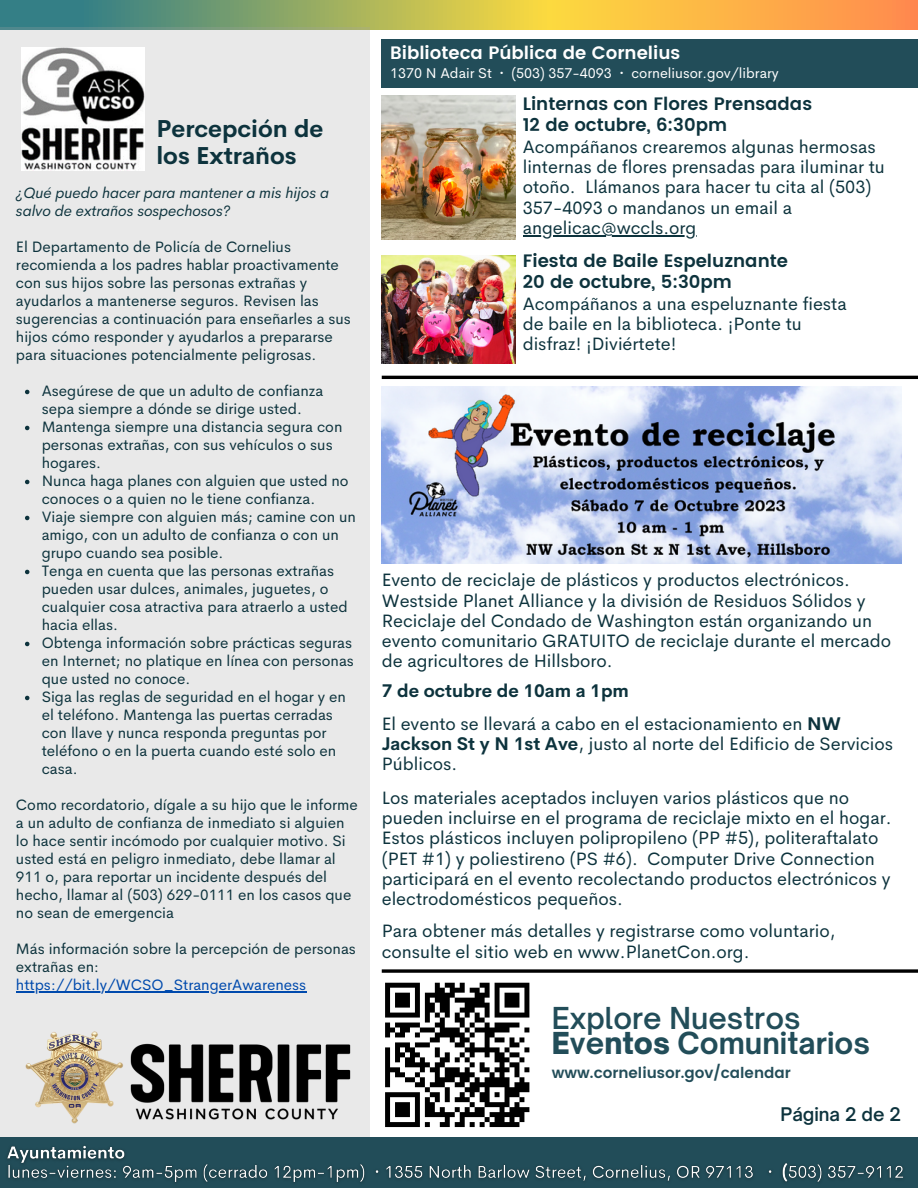
<style>
.page{position:relative;width:918px;height:1188px;background:#fff}
.page>*{position:absolute;margin:0;border:0;box-sizing:border-box;transform-origin:0 0}
.t1{font:600 28.95px/25.8px "Open Sauce One";color:#224d59}
.t2{font:700 24px/27px "Cerebri Sans";color:#0d333d}
.t3{font:18px/20.2px "Cerebri Sans";color:#0d333d}
.t4{font:600 18px "Poppins";color:#0d333d}
.t5{font:600 18px "Poppins";color:#fff}
.t6{font:700 18px "Cerebri Sans";color:#0d333d}
.t7{font:600 18px "Open Sauce One";color:#0d333d}
.t8{font:15.15px/18px "Cerebri Sans";color:#0d333d}
.t9{font:italic 15.15px/18px "Cerebri Sans";color:#0d333d}
.t10{font:600 15px "Poppins";color:#224d59}
.t11{font:14.25px "Cerebri Sans";color:#fff}
.s1{color:#004aad}
.s2{font-weight:700}
.s3{font-weight:900}
</style>
<div class="page">
<svg style="left:0;top:0;width:918px;height:30px;background:#bbab59"></svg>
<div style="left:0;top:27px;width:369px;height:1158px;background:#e9e9e9"></div>
<div style="left:0;top:1138px;width:918px;height:50px;background:#224d59"></div>
<img style="left:7px;top:1145px;width:896px;height:37px">
<img style="left:25px;top:1031px;width:325px;height:93px">
<img style="left:22px;top:48px;width:123px;height:122px">
<svg style="left:385px;top:982px;width:145px;height:146px"></svg>
<svg style="left:382px;top:969px;width:536px;height:4px;background:#272727"></svg>
<img style="left:382px;top:256px;width:134px;height:108px">
<img style="left:382px;top:95px;width:134px;height:144px">
<hr style="left:523px;top:235px;width:173px;height:1px;background:#0d333d">
<div style="left:382px;top:40px;width:536px;height:48px;background:#224d59"></div>
<img style="left:382px;top:386px;width:519px;height:177px">
<hr style="left:382px;top:376px;width:536px;height:3px;background:#000">
<svg style="left:25px;top:390px;width:4px;height:4px"></svg>
<svg style="left:25px;top:426px;width:4px;height:4px"></svg>
<svg style="left:25px;top:480px;width:4px;height:4px"></svg>
<svg style="left:25px;top:516px;width:4px;height:4px"></svg>
<svg style="left:25px;top:570px;width:4px;height:4px"></svg>
<svg style="left:25px;top:642px;width:4px;height:4px"></svg>
<svg style="left:25px;top:696px;width:4px;height:4px"></svg>
<hr style="left:16px;top:992px;width:290px;height:1px;background:#004aad">
<p class="t2" style="left:156px;top:115px;width:168px">Percepción de los Extraños</p>
<p class="t9" style="left:16px;top:184px;width:315px">¿Qué puedo hacer para mantener a mis hijos a salvo de extraños sospechosos?</p>
<p class="t8" style="left:16px;top:238px;width:337px">El Departamento de Policía de Cornelius recomienda a los padres hablar proactivamente con sus hijos sobre las personas extrañas y ayudarlos a mantenerse seguros. Revisen las sugerencias a continuación para enseñarles a sus hijos cómo responder y ayudarlos a prepararse para situaciones potencialmente peligrosas.</p>
<p class="t8" style="left:42px;top:382px;width:283px">Asegúrese de que un adulto de confianza sepa siempre a dónde se dirige usted.</p>
<p class="t8" style="left:42px;top:418px;width:302px">Mantenga siempre una distancia segura con personas extrañas, con sus vehículos o sus hogares.</p>
<p class="t8" style="left:42px;top:472px;width:308px">Nunca haga planes con alguien que usted no conoces o a quien no le tiene confianza.</p>
<p class="t8" style="left:42px;top:508px;width:316px">Viaje siempre con alguien más; camine con un amigo, con un adulto de confianza o con un grupo cuando sea posible.</p>
<p class="t8" style="left:42px;top:562px;width:307px">Tenga en cuenta que las personas extrañas pueden usar dulces, animales, juguetes, o cualquier cosa atractiva para atraerlo a usted hacia ellas.</p>
<p class="t8" style="left:42px;top:634px;width:314px">Obtenga información sobre prácticas seguras en Internet; no platique en línea con personas que usted no conoce.</p>
<p class="t8" style="left:42px;top:688px;width:306px">Siga las reglas de seguridad en el hogar y en el teléfono. Mantenga las puertas cerradas con llave y nunca responda preguntas por teléfono o en la puerta cuando esté solo en casa.</p>
<p class="t8" style="left:16px;top:796px;width:343px">Como recordatorio, dígale a su hijo que le informe a un adulto de confianza de inmediato si alguien lo hace sentir incómodo por cualquier motivo. Si usted está en peligro inmediato, debe llamar al 911 o, para reportar un incidente después del hecho, llamar al (503) 629-0111 en los casos que no sean de emergencia</p>
<p class="t8" style="left:16px;top:940px;width:341px">Más información sobre la percepción de personas extrañas en: <span class="s1">https://bit.ly/WCSO_StrangerAwareness</span></p>
<p class="t5" style="left:390px;top:43px;width:292px">Biblioteca Pública de Cornelius</p>
<p class="t11" style="left:390px;top:64px;width:390px">1370 N Adair St <span class="s2">·</span> (503) 357-4093 <span class="s2">·</span> corneliusor.gov/library</p>
<p class="t4" style="left:523px;top:94px;width:291px">Linternas con Flores Prensadas</p>
<p class="t4" style="left:523px;top:114px;width:206px">12 de octubre, 6:30pm</p>
<p class="t3" style="left:523px;top:136px;width:364px">Acompáñanos crearemos algunas hermosas linternas de flores prensadas para iluminar tu otoño. Llámanos para hacer tu cita al (503)<br>357-4093 o mandanos un email a angelicac@wccls.org</p>
<p class="t4" style="left:523px;top:251px;width:267px">Fiesta de Baile Espeluznante</p>
<p class="t4" style="left:523px;top:271px;width:211px">20 de octubre, 5:30pm</p>
<p class="t3" style="left:523px;top:294px;width:326px">Acompáñanos a una espeluznante fiesta de baile en la biblioteca. ¡Ponte tu disfraz! ¡Diviértete!</p>
<p class="t3" style="left:382px;top:570px;width:470px">Evento de reciclaje de plásticos y productos electrónicos.</p>
<p class="t3" style="left:382px;top:590px;width:511px">Westside Planet Alliance y la división de Residuos Sólidos y Reciclaje del Condado de Washington están organizando un evento comunitario GRATUITO de reciclaje durante el mercado de agricultores de Hillsboro.</p>
<p class="t6" style="left:382px;top:679px;width:249px">7 de octubre de 10am a 1pm</p>
<p class="t3" style="left:382px;top:713px;width:513px">El evento se llevará a cabo en el estacionamiento en <span class="s2">NW<br>Jackson St y N 1st Ave</span>, justo al norte del Edificio de Servicios<br>Públicos.</p>
<p class="t3" style="left:382px;top:787px;width:511px">Los materiales aceptados incluyen varios plásticos que no pueden incluirse en el programa de reciclaje mixto en el hogar.<br>Estos plásticos incluyen polipropileno (PP #5), politeraftalato (PET #1) y poliestireno (PS #6). Computer Drive Connection participará en el evento recolectando productos electrónicos y electrodomésticos pequeños.</p>
<p class="t3" style="left:382px;top:921px;width:455px">Para obtener más detalles y registrarse como voluntario, consulte el sitio web en www.PlanetCon.org.</p>
<p class="t1" style="left:552px;top:1005px;width:320px">Explore Nuestros<br><span class="s3">E</span><span class="s2">ve</span><span class="s3">ntos</span> <span class="s2">Comunitarios</span></p>
<p class="t10" style="left:552px;top:1064px;width:240px">www.corneliusor.gov/calendar</p>
<p class="t7" style="left:781px;top:1103px;width:122px">Página 2 de 2</p>
</div>
